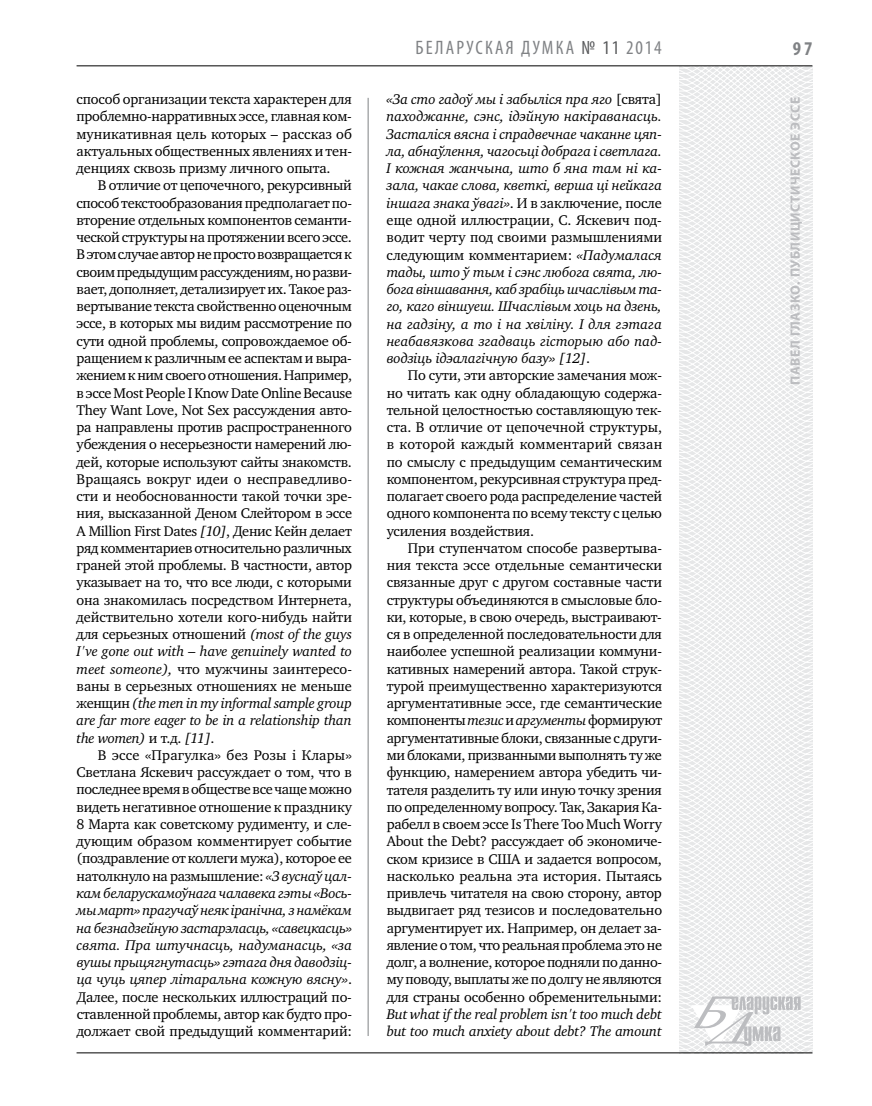
<style>
.page{position:relative;width:872px;height:1106px;background:#fff}
.page>*{position:absolute;margin:0;border:0;box-sizing:border-box;transform-origin:0 0}
.t1{font:condensed 19.5px "Myriad Pro";letter-spacing:.11em;color:#808285}
.t2{font:700 condensed 19.5px "Myriad Pro";color:#808285}
.t3{font:14.4px/17.2px "Charter C";letter-spacing:-.01em;color:#000;text-align:justify}
.t4{font:italic 14.4px/17.2px "Charter C";letter-spacing:-.015em;color:#000;text-align:justify}
.t5{font:700 13.5px "Myriad Pro";letter-spacing:.04em;color:#bcbdc0}
.s1{font-style:italic}
.s2{color:#58595b}
.s3{font-style:normal}
</style>
<div class="page">
<hr style="left:368px;top:98px;width:1px;height:938px;background:#808285">
<svg style="left:621px;top:65px;width:192px;height:989px"></svg>
<svg style="left:691px;top:996px;width:109px;height:53px"></svg>
<hr style="left:77px;top:65px;width:735px;height:1px;background:#000">
<hr style="left:77px;top:1052px;width:735px;height:1px;background:#000">
<p class="t3" style="left:77px;top:91px;width:277px">способ организации текста характерен для проблемно-нарративных эссе, главная ком&shy;муникативная цель которых – рассказ об актуальных общественных явлениях и тен&shy;денциях сквозь призму личного опыта.</p>
<p class="t3" style="left:77px;top:177px;width:277px;text-indent:21px">В отличие от цепочечного, рекурсивный способ текстообразования предполагает по&shy;вторение отдельных компонентов семанти&shy;ческой структуры на протяжении всего эссе.<br>В этом случае автор не просто возвращается к своим предыдущим рассуждениям, но разви&shy;вает, дополняет, детализирует их. Такое раз&shy;вертывание текста свойственно оценочным эссе, в которых мы видим рассмотрение по сути одной проблемы, сопровождаемое об&shy;ращением к различным ее аспектам и выра&shy;жением к ним своего отношения. Например, в эссе Most People I Know Date Online Because They Want Love, Not Sex рассуждения авто&shy;ра направлены против распространенного убеждения о несерьезности намерений лю&shy;дей, которые используют сайты знакомств.<br>Вращаясь вокруг идеи о несправедливо&shy;сти и необоснованности такой точки зре&shy;ния, высказанной Деном Слейтором в эссе A Million First Dates <span class="s1">[10]</span>, Денис Кейн делает ряд комментариев относительно различных граней этой проблемы. В частности, автор указывает на то, что все люди, с которыми она знакомилась посредством Интернета, действительно хотели кого-нибудь найти для серьезных отношений <span class="s1">(most of the guys I've gone out with – have genuinely wanted to meet someone),</span> что мужчины заинтересо&shy;ваны в серьезных отношениях не меньше женщин <span class="s1">(the men in my informal sample group are far more eager to be in a relationship than the women)</span> и т.д. <span class="s1">[11]</span>.</p>
<p class="t3" style="left:77px;top:746px;width:277px;text-indent:21px">В эссе «Прагулка» без Розы і Клары» Светлана Яскевич рассуждает о том, что в последнее время в обществе все чаще можно видеть негативное отношение к празднику 8 Марта как советскому рудименту, и сле&shy;дующим образом комментирует событие (поздравление от коллеги мужа), которое ее натолкнуло на размышление: <span class="s1">«З вуснаў цал&shy;кам беларускамоўнага чалавека гэты «Вось&shy;мы март» прагучаў неяк іранічна, з намёкам на безнадзейную застарэласць, «савецкасць» свята. Пра штучнасць, надуманасць, «за вушы прыцягнутасць» гэтага дня даводзіц&shy;ца чуць цяпер літаральна кожную вясну»</span>.<br>Далее, после нескольких иллюстраций по&shy;ставленной проблемы, автор как будто про&shy;должает свой предыдущий комментарий:</p>
<h1 class="t1" style="left:415px;top:36px;width:248px">БЕЛАРУСКАЯ ДУМКА <span class="s2">№ 11</span> 2014</h1>
<h1 class="t2" style="left:793px;top:37px;width:21px">97</h1>
<p class="t4" style="left:386px;top:91px;width:277px">«За сто гадоў мы і забыліся пра яго <span class="s3">[свята] </span>паходжанне, сэнс, ідэйную накіраванасць.<br>Засталіся вясна і спрадвечнае чаканне цяп&shy;ла, абнаўлення, чагосьці добрага і светлага.<br>І кожная жанчына, што б яна там ні ка&shy;зала, чакае слова, кветкі, верша ці нейкага іншага знака ўвагі»<span class="s3">. И в заключение, после еще одной иллюстрации, С. Яскевич под&shy;водит черту под своими размышлениями следующим комментарием:</span> «Падумалася тады, што ў тым і сэнс любога свята, лю&shy;бога віншавання, каб зрабіць шчаслівым та&shy;го, каго віншуеш. Шчаслівым хоць на дзень, на гадзіну, а то і на хвіліну. І для гэтага неабавязкова згадваць гісторыю або пад&shy;водзіць ідэалагічную базу» [12]<span class="s3">.</span></p>
<p class="t3" style="left:387px;top:367px;width:277px;text-indent:21px">По сути, эти авторские замечания мож&shy;но читать как одну обладающую содержа&shy;тельной целостностью составляющую тек&shy;ста. В отличие от цепочечной структуры, в которой каждый комментарий связан по смыслу с предыдущим семантическим компонентом, рекурсивная структура пред&shy;полагает своего рода распределение частей одного компонента по всему тексту с целью усиления воздействия.</p>
<p class="t3" style="left:387px;top:539px;width:277px;text-indent:21px">При ступенчатом способе развертыва&shy;ния текста эссе отдельные семантически связанные друг с другом составные части структуры объединяются в смысловые бло&shy;ки, которые, в свою очередь, выстраивают&shy;ся в определенной последовательности для наиболее успешной реализации коммуни&shy;кативных намерений автора. Такой струк&shy;турой преимущественно характеризуются аргументативные эссе, где семантические компоненты <span class="s1">тезис</span> и <span class="s1">аргументы</span> формируют аргументативные блоки, связанные с други&shy;ми блоками, призванными выполнять ту же функцию, намерением автора убедить чи&shy;тателя разделить ту или иную точку зрения по определенному вопросу. Так, Закария Ка&shy;рабелл в своем эссе Is There Too Much Worry About the Debt? рассуждает об экономиче&shy;ском кризисе в США и задается вопросом, насколько реальна эта история. Пытаясь привлечь читателя на свою сторону, автор выдвигает ряд тезисов и последовательно аргументирует их. Например, он делает за&shy;явление о том, что реальная проблема это не долг, а волнение, которое подняли по данно&shy;му поводу, выплаты же по долгу не являются для страны особенно обременительными:</p>
<p class="t4" style="left:387px;top:1005px;width:277px">But what if the real problem isn't too much debt but too much anxiety about debt? The amount</p>
<p class="t5" style="left:786px;top:385px;width:289px;rotate:-90deg">Павел Глазко. Публицистическое эссе</p>
</div>
